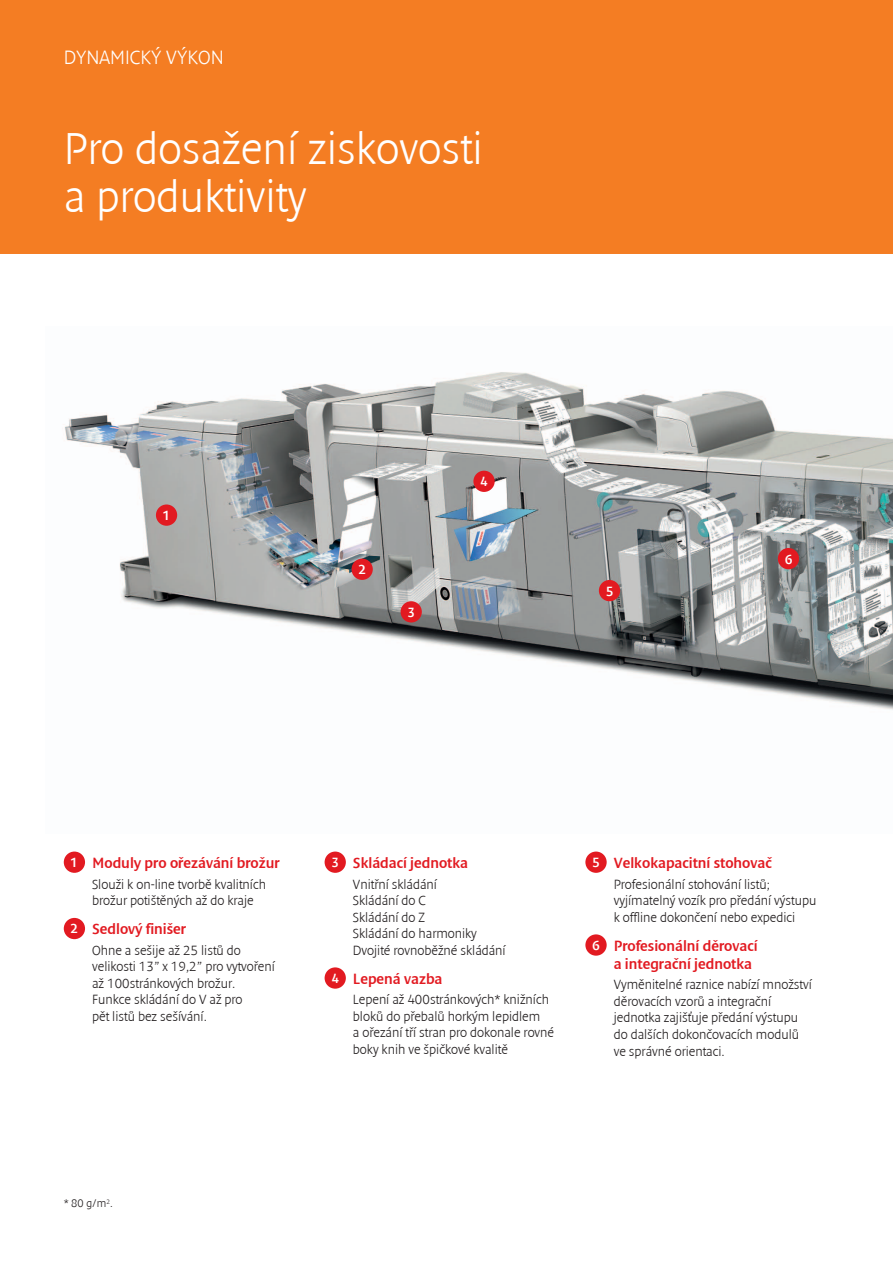
<style>
.page{position:relative;width:893px;height:1263px;background:#fff}
.page>*{position:absolute;margin:0;border:0;box-sizing:border-box;transform-origin:0 0}
.Heading_Medium{font:45px/48px "Denda New Light CE";color:#fff}
.Heading_Medium-2{font:19.5px "Denda New Light CE";color:#fff}
.Sub_Heading{font:15px/18px "Denda New CE";color:#e21a21}
.Body_Copy_2mm_Space{font:13.5px/16.5px "Denda New Light CE";color:#231f20}
.Body_Copy_2mm_Space-2{font:13.5px "Denda New CE";color:#fff}
.Body_Copy_2mm_Space-3{font:11.25px "Denda New Light CE";color:#231f20}
</style>
<div class="page">
<div style="left:0;top:0;width:893px;height:254px;background:#f47d23"></div>
<img style="left:64px;top:372px;width:829px;height:338px">
<div style="left:64px;top:851px;width:21px;height:22px;background:#e21a21;border-radius:50%"></div>
<div style="left:64px;top:918px;width:21px;height:21px;background:#e21a21;border-radius:50%"></div>
<div style="left:325px;top:851px;width:21px;height:22px;background:#e21a21;border-radius:50%"></div>
<div style="left:325px;top:967px;width:21px;height:22px;background:#e21a21;border-radius:50%"></div>
<div style="left:585px;top:851px;width:22px;height:22px;background:#e21a21;border-radius:50%"></div>
<div style="left:585px;top:934px;width:22px;height:22px;background:#e21a21;border-radius:50%"></div>
<div style="left:156px;top:504px;width:21px;height:22px;background:#e21a21;border-radius:50%"></div>
<div style="left:351px;top:559px;width:22px;height:21px;background:#e21a21;border-radius:50%"></div>
<div style="left:401px;top:601px;width:21px;height:21px;background:#e21a21;border-radius:50%"></div>
<div style="left:473px;top:471px;width:22px;height:21px;background:#e21a21;border-radius:50%"></div>
<div style="left:599px;top:580px;width:21px;height:21px;background:#e21a21;border-radius:50%"></div>
<div style="left:778px;top:548px;width:21px;height:21px;background:#e21a21;border-radius:50%"></div>
<p class="Heading_Medium-2" style="left:64px;top:46px;width:161px">DYNAMICKÝ VÝKON</p>
<p class="Heading_Medium" style="left:64px;top:125px;width:420px">Pro dosažení ziskovosti a produktivity</p>
<p class="Body_Copy_2mm_Space-2" style="left:163px;top:508px;width:9px">1</p>
<p class="Body_Copy_2mm_Space-2" style="left:358px;top:562px;width:9px">2</p>
<p class="Body_Copy_2mm_Space-2" style="left:407px;top:604px;width:9px">3</p>
<p class="Body_Copy_2mm_Space-2" style="left:480px;top:474px;width:9px">4</p>
<p class="Body_Copy_2mm_Space-2" style="left:606px;top:583px;width:9px">5</p>
<p class="Body_Copy_2mm_Space-2" style="left:785px;top:551px;width:9px">6</p>
<p class="Body_Copy_2mm_Space-2" style="left:71px;top:855px;width:9px">1</p>
<p class="Sub_Heading" style="left:92px;top:854px;width:189px">Moduly pro ořezávání brožur</p>
<p class="Body_Copy_2mm_Space" style="left:92px;top:876px;width:175px">Slouži k on-line tvorbě kvalitních brožur potištěných až do kraje</p>
<p class="Body_Copy_2mm_Space-2" style="left:71px;top:921px;width:9px">2</p>
<p class="Sub_Heading" style="left:92px;top:920px;width:96px">Sedlový finišer</p>
<p class="Body_Copy_2mm_Space" style="left:92px;top:942px;width:184px">Ohne a sešije až 25 listů do velikosti 13” x 19,2” pro vytvoření až 100stránkových brožur.<br>Funkce skládání do V až pro<br>pět listů bez sešívání.</p>
<p class="Body_Copy_2mm_Space-2" style="left:331px;top:855px;width:9px">3</p>
<p class="Sub_Heading" style="left:353px;top:854px;width:117px">Skládací jednotka</p>
<p class="Body_Copy_2mm_Space" style="left:353px;top:876px;width:154px">Vnitřní skládání<br>Skládání do C<br>Skládání do Z<br>Skládání do harmoniky<br>Dvojité rovnoběžné skládání</p>
<p class="Body_Copy_2mm_Space-2" style="left:331px;top:971px;width:9px">4</p>
<p class="Sub_Heading" style="left:353px;top:970px;width:91px">Lepená vazba</p>
<p class="Body_Copy_2mm_Space" style="left:353px;top:992px;width:203px">Lepení až 400stránkových* knižních bloků do přebalů horkým lepidlem<br>a ořezání tří stran pro dokonale rovné boky knih ve špičkové kvalitě</p>
<p class="Body_Copy_2mm_Space-2" style="left:592px;top:855px;width:9px">5</p>
<p class="Sub_Heading" style="left:614px;top:854px;width:159px">Velkokapacitní stohovač</p>
<p class="Body_Copy_2mm_Space" style="left:614px;top:876px;width:204px">Profesionální stohování listů; vyjímatelný vozík pro předání výstupu k offline dokončení nebo expedici</p>
<p class="Body_Copy_2mm_Space-2" style="left:592px;top:938px;width:9px">6</p>
<p class="Sub_Heading" style="left:614px;top:937px;width:145px">Profesionální děrovací a integrační jednotka</p>
<p class="Body_Copy_2mm_Space" style="left:614px;top:977px;width:200px">Vyměnitelné raznice nabízí množství děrovacích vzorů a integrační jednotka zajišťuje předání výstupu do dalších dokončovacích modulů ve správné orientaci.</p>
<p class="Body_Copy_2mm_Space-3" style="left:64px;top:1197px;width:50px">* 80 g/m<sup>2</sup>.</p>
</div>
